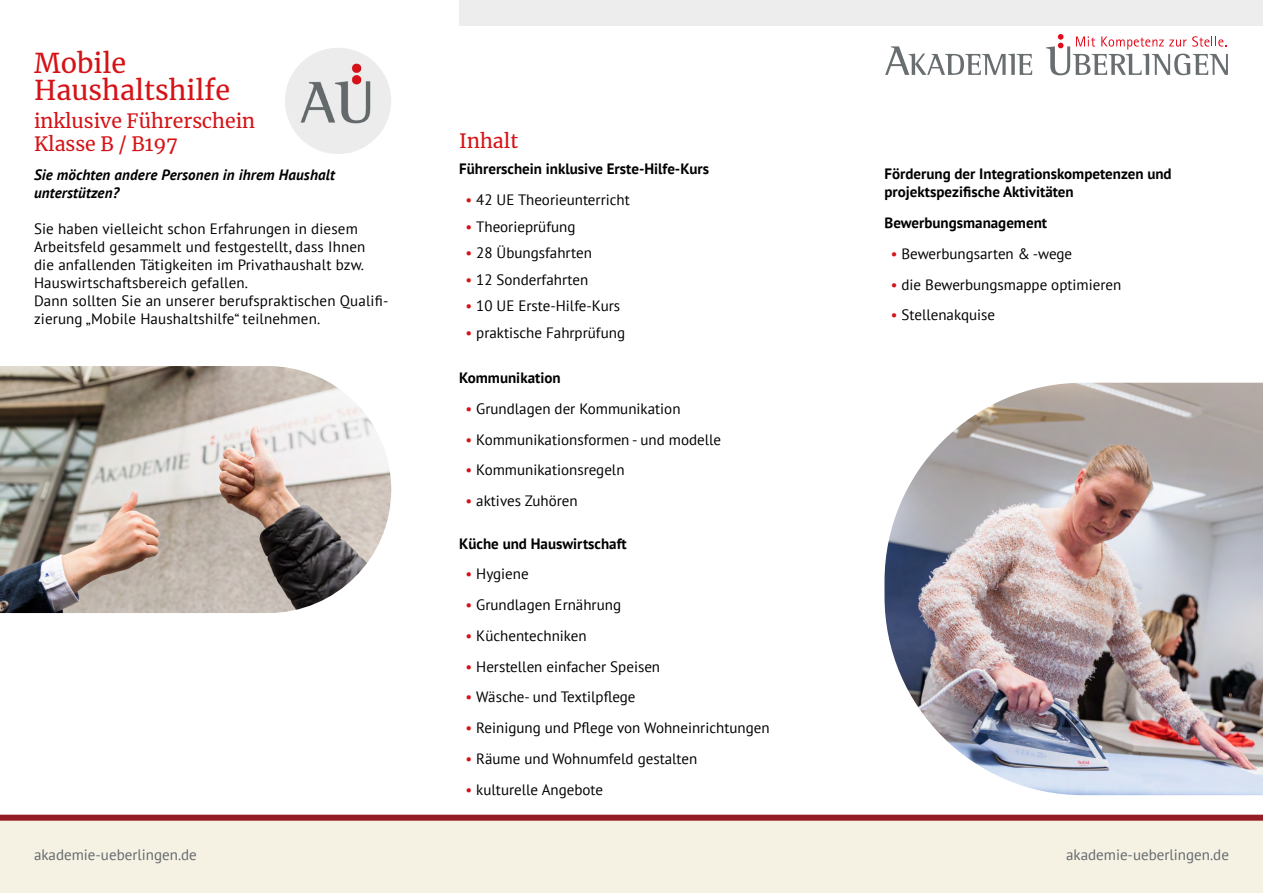
<style>
.page{position:relative;width:1263px;height:893px;background:#fff}
.page>*{position:absolute;margin:0;border:0;box-sizing:border-box;transform-origin:0 0}
.t1{font:27px/27px "Merriweather";color:#d51317}
.t2{font:19.5px/23.4px "Merriweather";color:#d51317}
.t3{font:15px/18px "PT Sans";color:#000}
.t4{font:700 15px/18px "PT Sans";color:#000}
.t5{font:italic 700 15px/18px "PT Sans";letter-spacing:.01em;color:#000}
.t6{font:15px "PT Sans";color:#64696c}
.s1{color:#d51317}
</style>
<div class="page">
<svg style="left:0;top:815px;width:1263px;height:78px;background:#ede2d6"></svg>
<div style="left:459px;top:0;width:804px;height:26px;background:#ededed"></div>
<img style="left:285px;top:48px;width:106px;height:106px;border-radius:52px">
<svg style="left:885px;top:46px;width:147px;height:29px"></svg>
<svg style="left:1046px;top:34px;width:182px;height:41px"></svg>
<img style="left:0;top:366px;width:391px;height:247px">
<img style="left:884px;top:383px;width:379px;height:412px">
<h1 class="t1" style="left:34px;top:49px;width:198px">Mobile<br>Haushaltshilfe</h1>
<h2 class="t2" style="left:34px;top:109px;width:223px">inklusive Führerschein<br>Klasse B / B197</h2>
<p class="t5" style="left:34px;top:165px;width:302px">Sie möchten andere Personen in ihrem Haushalt unterstützen?</p>
<p class="t3" style="left:34px;top:219px;width:356px">Sie haben vielleicht schon Erfahrungen in diesem Arbeitsfeld gesammelt und festgestellt, dass Ihnen die anfallenden Tätigkeiten im Privathaushalt bzw.<br>Hauswirtschaftsbereich gefallen.<br>Dann sollten Sie an unserer berufspraktischen Qualifi&shy;zierung „Mobile Haushaltshilfe“ teilnehmen.</p>
<h2 class="t2" style="left:459px;top:128px;width:61px">Inhalt</h2>
<p class="t4" style="left:459px;top:160px;width:251px">Führerschein inklusive Erste-Hilfe-Kurs</p>
<p class="t3" style="left:466px;top:190px;width:166px"><span class="s1">•</span> 42 UE Theorieunterricht</p>
<p class="t3" style="left:466px;top:217px;width:111px"><span class="s1">•</span> Theorieprüfung</p>
<p class="t3" style="left:466px;top:243px;width:128px"><span class="s1">•</span> 28 Übungsfahrten</p>
<p class="t3" style="left:466px;top:270px;width:124px"><span class="s1">•</span> 12 Sonderfahrten</p>
<p class="t3" style="left:466px;top:296px;width:156px"><span class="s1">•</span> 10 UE Erste-Hilfe-Kurs</p>
<p class="t3" style="left:466px;top:323px;width:161px"><span class="s1">•</span> praktische Fahrprüfung</p>
<p class="t4" style="left:459px;top:369px;width:103px">Kommunikation</p>
<p class="t3" style="left:466px;top:399px;width:216px"><span class="s1">•</span> Grundlagen der Kommunikation</p>
<p class="t3" style="left:466px;top:430px;width:257px"><span class="s1">•</span> Kommunikationsformen - und modelle</p>
<p class="t3" style="left:466px;top:461px;width:160px"><span class="s1">•</span> Kommunikationsregeln</p>
<p class="t3" style="left:466px;top:491px;width:114px"><span class="s1">•</span> aktives Zuhören</p>
<p class="t4" style="left:459px;top:534px;width:169px">Küche und Hauswirtschaft</p>
<p class="t3" style="left:466px;top:565px;width:65px"><span class="s1">•</span> Hygiene</p>
<p class="t3" style="left:466px;top:595px;width:157px"><span class="s1">•</span> Grundlagen Ernährung</p>
<p class="t3" style="left:466px;top:626px;width:123px"><span class="s1">•</span> Küchentechniken</p>
<p class="t3" style="left:466px;top:657px;width:196px"><span class="s1">•</span> Herstellen einfacher Speisen</p>
<p class="t3" style="left:466px;top:688px;width:171px"><span class="s1">•</span> Wäsche- und Textilpflege</p>
<p class="t3" style="left:466px;top:718px;width:305px"><span class="s1">•</span> Reinigung und Pflege von Wohneinrichtungen</p>
<p class="t3" style="left:466px;top:749px;width:233px"><span class="s1">•</span> Räume und Wohnumfeld gestalten</p>
<p class="t3" style="left:466px;top:780px;width:139px"><span class="s1">•</span> kulturelle Angebote</p>
<p class="t4" style="left:884px;top:165px;width:289px">Förderung der Integrationskompetenzen und projektspezifische Aktivitäten</p>
<p class="t4" style="left:884px;top:214px;width:164px">Bewerbungsmanagement</p>
<p class="t3" style="left:891px;top:244px;width:183px"><span class="s1">•</span> Bewerbungsarten &amp; -wege</p>
<p class="t3" style="left:891px;top:275px;width:232px"><span class="s1">•</span> die Bewerbungsmappe optimieren</p>
<p class="t3" style="left:891px;top:306px;width:106px"><span class="s1">•</span> Stellenakquise</p>
<p class="t6" style="left:34px;top:845px;width:164px">akademie-ueberlingen.de</p>
<p class="t6" style="left:1066px;top:845px;width:164px">akademie-ueberlingen.de</p>
</div>
